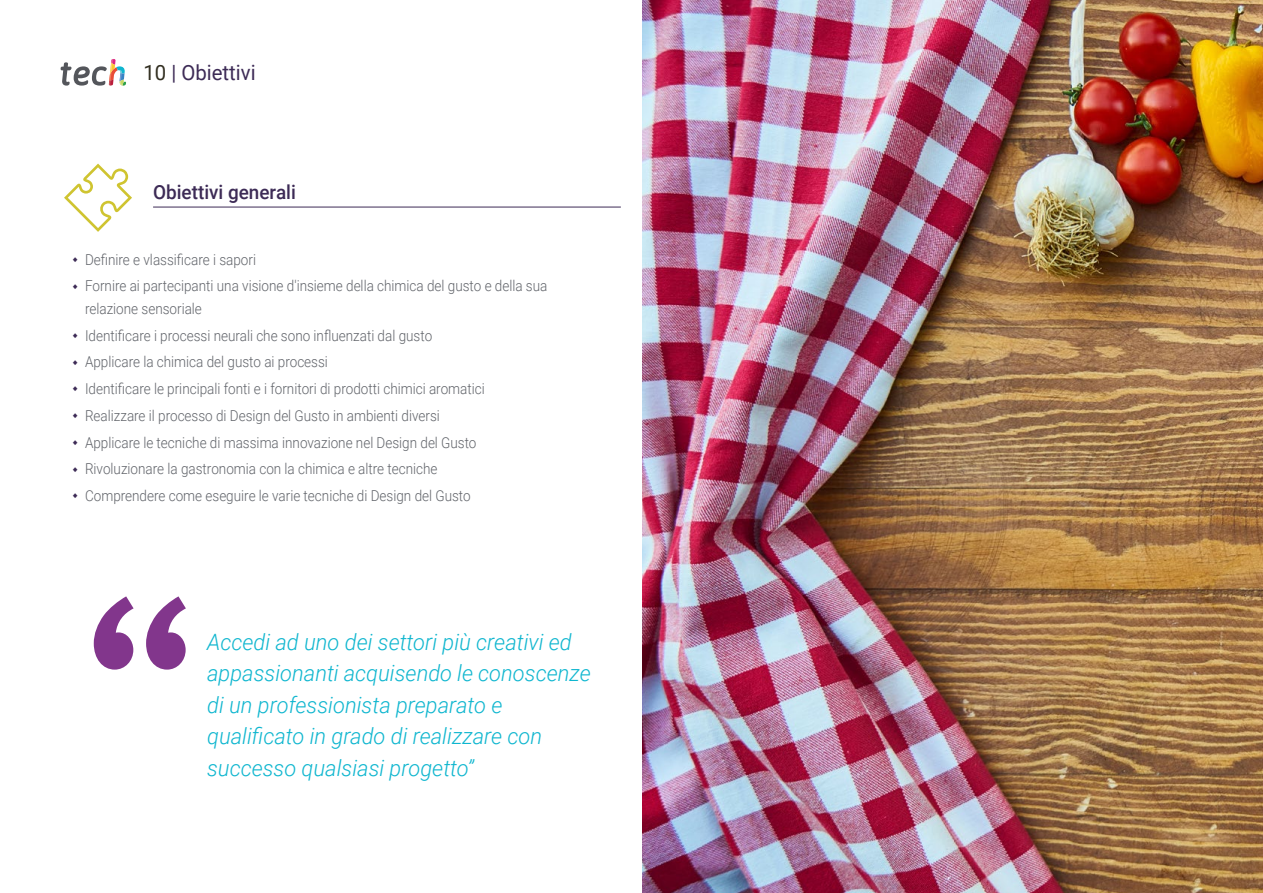
<style>
.page{position:relative;width:1263px;height:893px;background:#fff}
.page>*{position:absolute;margin:0;border:0;box-sizing:border-box;transform-origin:0 0}
.t1{font:italic 300 22.5px/31.5px "Roboto";color:#0fb6cf}
.t2{font:21px "Roboto";color:#3d2b56}
.t3{font:500 19.5px "Roboto";color:#3d2b56}
.t4{font:300 15px/26.7px "Roboto";color:#61646a;scale:.9 1}
.s1{color:#312e20}
</style>
<div class="page">
<hr style="left:153px;top:207px;width:468px;height:1px;background:#3d2b56">
<svg style="left:64px;top:164px;width:68px;height:68px"></svg>
<img style="left:642px;top:0;width:621px;height:893px">
<svg style="left:61px;top:59px;width:65px;height:27px"></svg>
<svg style="left:94px;top:596px;width:92px;height:74px"></svg>
<h2 class="t2" style="left:144px;top:57px;width:114px"><span class="s1">10</span> | Obiettivi</h2>
<h3 class="t3" style="left:153px;top:178px;width:144px">Obiettivi generali</h3>
<p class="t4" style="left:85px;top:245px;width:515px">Definire e vlassificare i sapori<br>Fornire ai partecipanti una visione d'insieme della chimica del gusto e della sua</p>
<p class="t4" style="left:85px;top:295px;width:446px">relazione sensoriale<br>Identificare i processi neurali che sono influenzati dal gusto Applicare la chimica del gusto ai processi<br>Identificare le principali fonti e i fornitori di prodotti chimici aromatici Realizzare il processo di Design del Gusto in ambienti diversi Applicare le tecniche di massima innovazione nel Design del Gusto Rivoluzionare la gastronomia con la chimica e altre tecniche Comprendere come eseguire le varie tecniche di Design del Gusto</p>
<h1 class="t1" style="left:207px;top:625px;width:385px">Accedi ad uno dei settori più creativi ed appassionanti acquisendo le conoscenze di un professionista preparato e qualificato in grado di realizzare con successo qualsiasi progetto”</h1>
</div>
